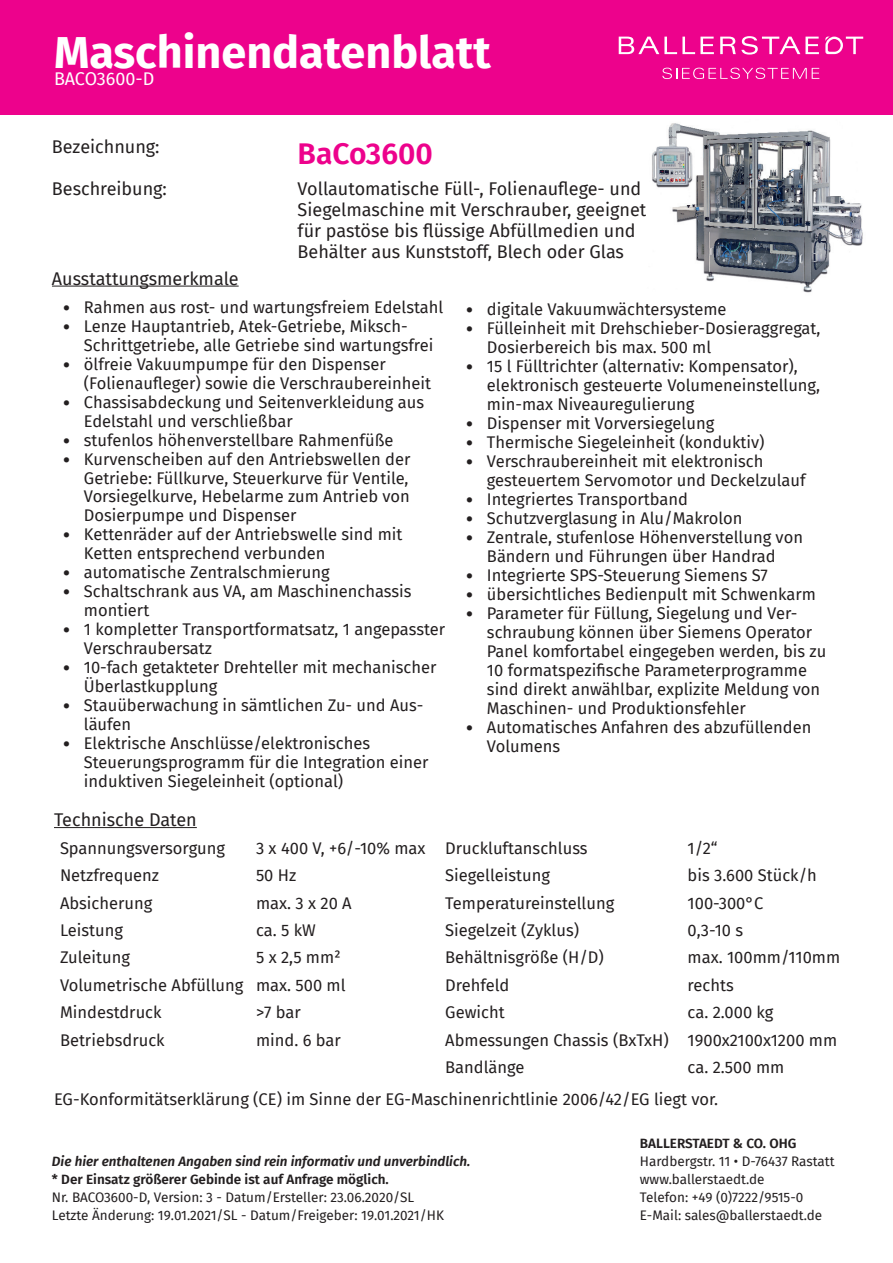
<style>
.page{position:relative;width:893px;height:1263px;background:#fff}
.page>*{position:absolute;margin:0;border:0;box-sizing:border-box;transform-origin:0 0}
.t1{font:700 45px "Fira Sans";color:#fff}
.t2{font:600 30px "Fira Sans";color:#ed028c}
.t3{font:18px/20.7px "Fira Sans";color:#231f20}
.t4{font:18px "Fira Sans";letter-spacing:-.005em;color:#fff}
.t5{font:16.5px/18.9px "Fira Sans";color:#231f20}
.t6{font:13.5px/18px "Fira Sans";color:#231f20}
.t7{font:600 13.5px "Fira Sans";color:#231f20}
.t8{font:italic 600 13.5px "Fira Sans";color:#231f20}
.s1{font-family:"Calibri"}
</style>
<div class="page">
<div style="left:0;top:0;width:893px;height:115px;background:#ed028c"></div>
<svg style="left:619px;top:37px;width:95px;height:17px"></svg>
<svg style="left:720px;top:36px;width:99px;height:19px"></svg>
<svg style="left:825px;top:37px;width:38px;height:17px"></svg>
<svg style="left:662px;top:68px;width:157px;height:11px"></svg>
<hr style="left:52px;top:286px;width:187px;height:1px;background:#231f20">
<img style="left:652px;top:123px;width:211px;height:170px">
<hr style="left:54px;top:827px;width:143px;height:1px;background:#231f20">
<h1 class="t1" style="left:54px;top:14px;width:438px">Maschinendatenblatt</h1>
<p class="t4" style="left:54px;top:65px;width:102px">BACO3600-D</p>
<p class="t3" style="left:52px;top:136px;width:109px">Bezeichnung:</p>
<h2 class="t2" style="left:298px;top:129px;width:137px">BaCo3600</h2>
<p class="t3" style="left:52px;top:178px;width:117px">Beschreibung:</p>
<p class="t3" style="left:298px;top:178px;width:350px">Vollautomatische Füll-, Folienauflege- und Siegelmaschine mit Verschrauber, geeignet für pastöse bis flüssige Abfüllmedien und Behälter aus Kunststoff, Blech oder Glas</p>
<p class="t3" style="left:52px;top:268px;width:188px">Ausstattungsmerkmale</p>
<p class="t5" style="left:63px;top:297px;width:382px"><span class="s1">•</span> Rahmen aus rost- und wartungsfreiem Edelstahl</p>
<p class="t5" style="left:84px;top:316px;width:351px;text-indent:-21px"><span class="s1">•</span> Lenze Hauptantrieb, Atek-Getriebe, Miksch-<br>Schrittgetriebe, alle Getriebe sind wartungsfrei</p>
<p class="t5" style="left:84px;top:354px;width:349px;text-indent:-21px"><span class="s1">•</span> ölfreie Vakuumpumpe für den Dispenser (Folienaufleger) sowie die Verschraubereinheit</p>
<p class="t5" style="left:84px;top:392px;width:342px;text-indent:-21px"><span class="s1">•</span> Chassisabdeckung und Seitenverkleidung aus<br>Edelstahl und verschließbar</p>
<p class="t5" style="left:63px;top:430px;width:332px"><span class="s1">•</span> stufenlos höhenverstellbare Rahmenfüße</p>
<p class="t5" style="left:84px;top:449px;width:328px;text-align:justify;text-indent:-21px"><span class="s1">•</span> Kurvenscheiben auf den Antriebswellen der Getriebe: Füllkurve, Steuerkurve für Ventile, Vorsiegelkurve, Hebelarme zum Antrieb von Dosierpumpe und Dispenser</p>
<p class="t5" style="left:84px;top:525px;width:320px;text-indent:-21px"><span class="s1">•</span> Kettenräder auf der Antriebswelle sind mit<br>Ketten entsprechend verbunden</p>
<p class="t5" style="left:63px;top:563px;width:269px"><span class="s1">•</span> automatische Zentralschmierung</p>
<p class="t5" style="left:84px;top:582px;width:329px;text-indent:-21px"><span class="s1">•</span> Schaltschrank aus VA, am Maschinenchassis montiert</p>
<p class="t5" style="left:84px;top:620px;width:363px;text-indent:-21px"><span class="s1">•</span> 1 kompletter Transportformatsatz, 1 angepasster<br>Verschraubersatz</p>
<p class="t5" style="left:84px;top:658px;width:354px;text-indent:-21px"><span class="s1">•</span> 10-fach getakteter Drehteller mit mechanischer<br>Überlastkupplung</p>
<p class="t5" style="left:84px;top:696px;width:341px;text-indent:-21px"><span class="s1">•</span> Stauüberwachung in sämtlichen Zu- und Aus&shy;läufen</p>
<p class="t5" style="left:84px;top:733px;width:346px;text-indent:-21px"><span class="s1">•</span> Elektrische Anschlüsse/elektronisches<br>Steuerungsprogramm für die Integration einer induktiven Siegeleinheit (optional)</p>
<p class="t3" style="left:54px;top:809px;width:144px">Technische Daten</p>
<p class="t5" style="left:60px;top:838px;width:166px">Spannungsversorgung</p>
<p class="t5" style="left:256px;top:838px;width:333px">3 x 400 V, +6/-10% max Druckluftanschluss</p>
<p class="t5" style="left:688px;top:838px;width:31px">1/2“</p>
<p class="t5" style="left:60px;top:865px;width:101px">Netzfrequenz</p>
<p class="t5" style="left:256px;top:865px;width:42px">50 Hz</p>
<p class="t5" style="left:445px;top:865px;width:106px">Siegelleistung</p>
<p class="t5" style="left:688px;top:865px;width:131px">bis 3.600 Stück/h</p>
<p class="t5" style="left:60px;top:893px;width:94px">Absicherung</p>
<p class="t5" style="left:256px;top:893px;width:97px">max. 3 x 20 A</p>
<p class="t5" style="left:445px;top:893px;width:170px">Temperatureinstellung</p>
<p class="t5" style="left:688px;top:893px;width:77px">100-300°C</p>
<p class="t5" style="left:60px;top:920px;width:64px">Leistung</p>
<p class="t5" style="left:256px;top:920px;width:61px">ca. 5 kW</p>
<p class="t5" style="left:445px;top:920px;width:135px">Siegelzeit (Zyklus)</p>
<p class="t5" style="left:688px;top:920px;width:57px">0,3-10 s</p>
<p class="t5" style="left:60px;top:948px;width:72px">Zuleitung</p>
<p class="t5" style="left:256px;top:948px;width:86px">5 x 2,5 mm²</p>
<p class="t5" style="left:445px;top:948px;width:160px">Behältnisgröße (H/D)</p>
<p class="t5" style="left:688px;top:948px;width:154px">max. 100mm/110mm</p>
<p class="t5" style="left:60px;top:975px;width:287px">Volumetrische Abfüllung max. 500 ml</p>
<p class="t5" style="left:445px;top:975px;width:66px">Drehfeld</p>
<p class="t5" style="left:688px;top:975px;width:48px">rechts</p>
<p class="t5" style="left:60px;top:1002px;width:103px">Mindestdruck</p>
<p class="t5" style="left:256px;top:1002px;width:46px">&gt;7 bar</p>
<p class="t5" style="left:445px;top:1002px;width:61px">Gewicht</p>
<p class="t5" style="left:688px;top:1002px;width:87px">ca. 2.000 kg</p>
<p class="t5" style="left:60px;top:1030px;width:106px">Betriebsdruck</p>
<p class="t5" style="left:256px;top:1030px;width:86px">mind. 6 bar</p>
<p class="t5" style="left:445px;top:1026px;width:393px;line-height:27.5px">Abmessungen Chassis (BxTxH) 1900x2100x1200 mm<br>Bandlänge</p>
<p class="t5" style="left:466px;top:300px;width:262px"><span class="s1">•</span> digitale Vakuumwächtersysteme</p>
<p class="t5" style="left:487px;top:318px;width:335px;text-indent:-21px"><span class="s1">•</span> Fülleinheit mit Drehschieber-Dosieraggregat,<br>Dosierbereich bis max. 500 ml</p>
<p class="t5" style="left:487px;top:356px;width:335px;text-indent:-21px"><span class="s1">•</span> 15 l Fülltrichter (alternativ: Kompensator), elektronisch gesteuerte Volumeneinstellung, min-max Niveauregulierung</p>
<p class="t5" style="left:466px;top:413px;width:250px"><span class="s1">•</span> Dispenser mit Vorversiegelung</p>
<p class="t5" style="left:466px;top:432px;width:300px"><span class="s1">•</span> Thermische Siegeleinheit (konduktiv)</p>
<p class="t5" style="left:487px;top:451px;width:320px;text-indent:-21px"><span class="s1">•</span> Verschraubereinheit mit elektronisch gesteuertem Servomotor und Deckelzulauf</p>
<p class="t5" style="left:466px;top:489px;width:224px"><span class="s1">•</span> Integriertes Transportband</p>
<p class="t5" style="left:466px;top:508px;width:278px"><span class="s1">•</span> Schutzverglasung in Alu/Makrolon</p>
<p class="t5" style="left:466px;top:527px;width:339px;text-align:center"><span class="s1">•</span> Zentrale, stufenlose Höhenverstellung von<br>Bändern und Führungen über Handrad</p>
<p class="t5" style="left:466px;top:565px;width:304px"><span class="s1">•</span> Integrierte SPS-Steuerung Siemens S7</p>
<p class="t5" style="left:466px;top:584px;width:352px"><span class="s1">•</span> übersichtliches Bedienpult mit Schwenkarm</p>
<p class="t5" style="left:487px;top:603px;width:341px;text-indent:-21px"><span class="s1">•</span> Parameter für Füllung, Siegelung und Ver&shy;schraubung können über Siemens Operator Panel komfortabel eingegeben werden, bis zu 10 formatspezifische Parameterprogramme sind direkt anwählbar, explizite Meldung von Maschinen- und Produktionsfehler</p>
<p class="t5" style="left:487px;top:717px;width:326px;text-indent:-21px"><span class="s1">•</span> Automatisches Anfahren des abzufüllenden<br>Volumens</p>
<p class="t5" style="left:54px;top:1051px;width:732px;line-height:31.8px;text-indent:634px">ca. 2.500 mm<br>EG-Konformitätserklärung (CE) im Sinne der EG-Maschinenrichtlinie 2006/42/EG liegt vor.</p>
<p class="t8" style="left:52px;top:1151px;width:420px">Die hier enthaltenen Angaben sind rein informativ und unverbindlich.</p>
<p class="t7" style="left:52px;top:1169px;width:338px">* Der Einsatz größerer Gebinde ist auf Anfrage möglich.</p>
<p class="t6" style="left:52px;top:1188px;width:393px">Nr. BACO3600-D, Version: 3 - Datum/Ersteller: 23.06.2020/SL<br>Letzte Änderung: 19.01.2021/SL - Datum/Freigeber: 19.01.2021/HK</p>
<p class="t7" style="left:640px;top:1132px;width:158px">BALLERSTAEDT &amp; CO. OHG</p>
<p class="t6" style="left:640px;top:1152px;width:196px">Hardbergstr. 11 • D-76437 Rastatt www.ballerstaedt.de<br>Telefon: +49 (0)7222/9515-0<br>E-Mail: sales@ballerstaedt.de</p>
</div>
